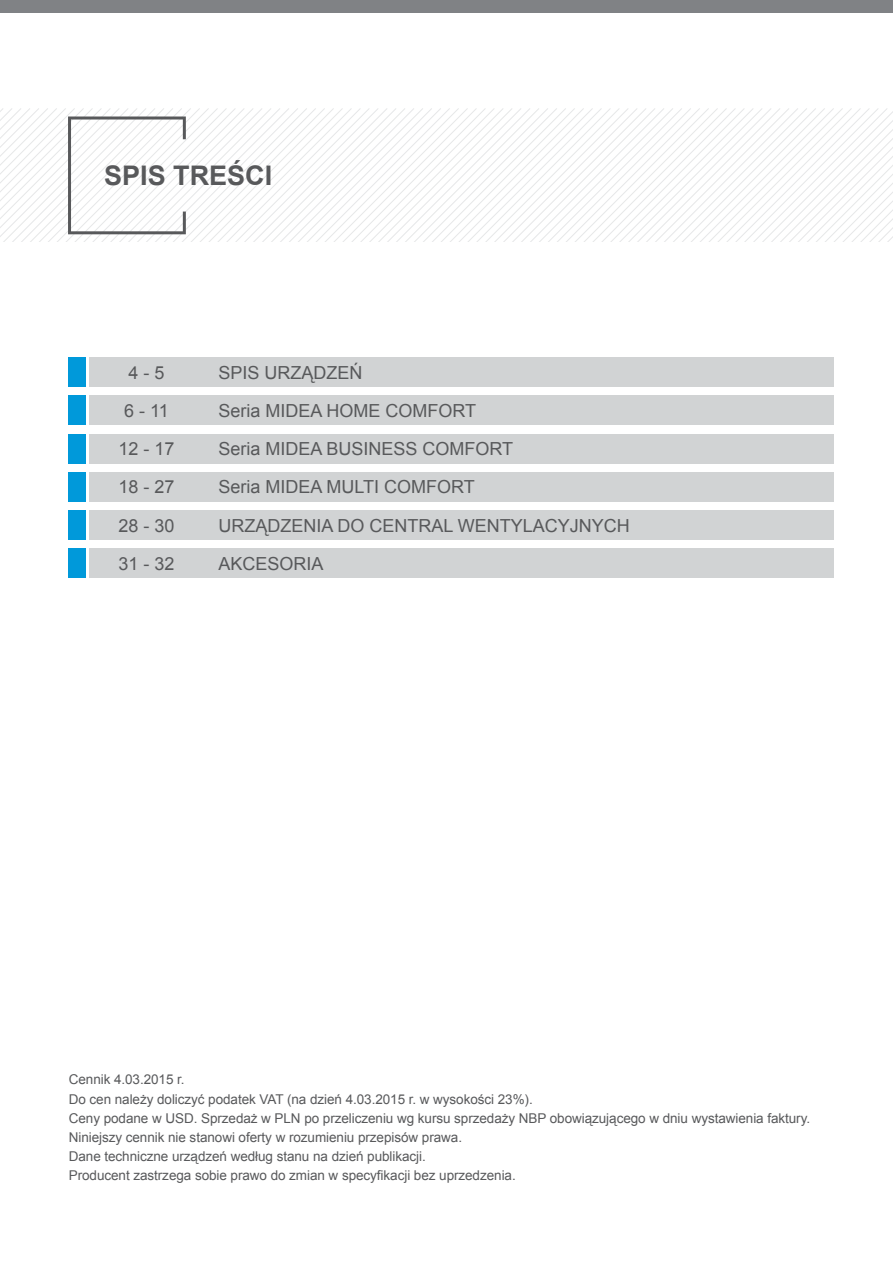
<style>
.page{position:relative;width:893px;height:1263px;background:#fff}
.page>*{position:absolute;margin:0;border:0;box-sizing:border-box;transform-origin:0 0}
.t1{font:700 27px "Arial";color:#58595b}
.t2{font:18px "Arial";color:#58595b}
.t3{font:13.5px/19.2px "Arial";letter-spacing:-.005em;color:#58595b}
</style>
<div class="page">
<div style="left:0;top:0;width:893px;height:13px;background:#808285"></div>
<svg style="left:0;top:108px;width:609px;height:134px"></svg>
<svg style="left:609px;top:108px;width:284px;height:134px"></svg>
<svg style="left:68px;top:116px;width:118px;height:118px"></svg>
<div style="left:89px;top:549px;width:744px;height:29px;background:#d1d3d4"></div>
<div style="left:68px;top:549px;width:17px;height:29px;background:#0099da"></div>
<div style="left:89px;top:510px;width:744px;height:30px;background:#d1d3d4"></div>
<div style="left:68px;top:510px;width:17px;height:30px;background:#0099da"></div>
<div style="left:89px;top:472px;width:744px;height:30px;background:#d1d3d4"></div>
<div style="left:68px;top:472px;width:17px;height:30px;background:#0099da"></div>
<div style="left:89px;top:434px;width:744px;height:29px;background:#d1d3d4"></div>
<div style="left:68px;top:434px;width:17px;height:29px;background:#0099da"></div>
<div style="left:89px;top:395px;width:744px;height:30px;background:#d1d3d4"></div>
<div style="left:68px;top:395px;width:17px;height:30px;background:#0099da"></div>
<div style="left:89px;top:357px;width:744px;height:30px;background:#d1d3d4"></div>
<div style="left:68px;top:357px;width:17px;height:30px;background:#0099da"></div>
<h1 class="t1" style="left:104px;top:158px;width:170px">SPIS TREŚCI</h1>
<h2 class="t2" style="left:128px;top:360px;width:38px">4 - 5</h2>
<h2 class="t2" style="left:218px;top:360px;width:72px">SPIS URZĄDZE</h2>
<h2 class="t2" style="left:349px;top:360px;width:14px">Ń</h2>
<h2 class="t2" style="left:124px;top:399px;width:46px">6 - 11</h2>
<h2 class="t2" style="left:218px;top:399px;width:74px">Seria MIDEA</h2>
<h2 class="t2" style="left:326px;top:399px;width:126px">HOME COMFORT</h2>
<h2 class="t2" style="left:118px;top:437px;width:58px">12 - 17</h2>
<h2 class="t2" style="left:218px;top:437px;width:74px">Seria MIDEA</h2>
<h2 class="t2" style="left:326px;top:437px;width:163px">BUSINESS COMFORT</h2>
<h2 class="t2" style="left:118px;top:475px;width:58px">18 - 27</h2>
<h2 class="t2" style="left:218px;top:475px;width:74px">Seria MIDEA</h2>
<h2 class="t2" style="left:326px;top:475px;width:124px">Mu lti COMFORT</h2>
<h2 class="t2" style="left:118px;top:514px;width:58px">28 - 30</h2>
<h2 class="t2" style="left:218px;top:514px;width:413px">Urządzenia do central wentylacyjnych</h2>
<h2 class="t2" style="left:118px;top:552px;width:58px">31 - 32</h2>
<h2 class="t2" style="left:218px;top:552px;width:107px">AKCESORIA</h2>
<p class="t3" style="left:69px;top:1070px;width:743px">Cennik 4.03.2015 r.<br>Do cen należy doliczyć podatek VAT (na dzień 4.03.2015 r. w wysokości 23%).<br>Ceny podane w USD. Sprzedaż w PLN po przeliczeniu wg kursu sprzedaży N BP obowiązującego w dniu wystawienia faktury.<br>N iniejszy cennik nie stanowi oferty w rozumieniu przepisów prawa.<br>Dane techniczne urządzeń według stanu na dzień publikacji.<br>Producent zastrzega sobie prawo do zmian w specyfikacji bez uprzedzenia.</p>
</div>
